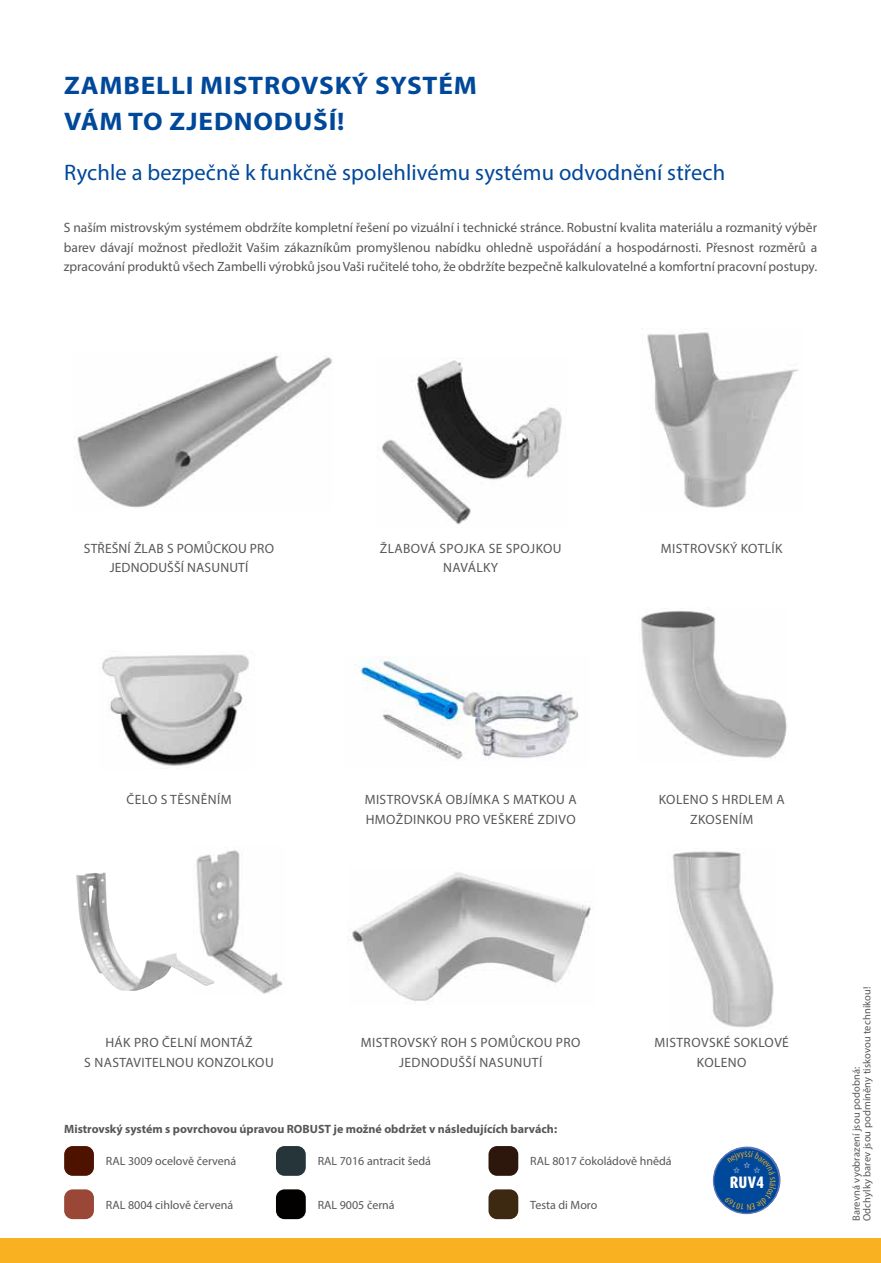
<style>
.page{position:relative;width:881px;height:1263px;background:#fff}
.page>*{position:absolute;margin:0;border:0;box-sizing:border-box;transform-origin:0 0}
.t1{font:700 25.5px/36px "Myriad Pro";letter-spacing:.03em;color:#00489a;scale:1.07 1}
.t2{font:22.5px "Myriad Pro";letter-spacing:.005em;color:#00489a}
.t3{font:800 condensed 16.65px "Dax Pro";color:#fff}
.t4{font:13.5px/19.5px "Myriad Pro";letter-spacing:.03em;color:#575756;text-align:center}
.t5{font:13.5px/19.5px "Myriad Pro";letter-spacing:.01em;color:#575756;text-align:center}
.t6{font:12px "Myriad Pro";color:#575756}
.t7{font:700 12px "Myriad Pro";color:#575756}
.t8{font:10.5px/10.5px "Myriad Pro";letter-spacing:.01em;color:#575756}
</style>
<div class="page">
<hr style="left:880px;top:0;width:1px;height:1242px;background:#00489a">
<img style="left:377px;top:358px;width:185px;height:167px">
<img style="left:647px;top:328px;width:152px;height:180px">
<img style="left:102px;top:654px;width:147px;height:112px">
<img style="left:355px;top:657px;width:224px;height:104px">
<img style="left:641px;top:611px;width:146px;height:147px">
<img style="left:196px;top:850px;width:87px;height:144px">
<img style="left:348px;top:872px;width:243px;height:130px">
<img style="left:672px;top:851px;width:102px;height:177px">
<img style="left:74px;top:353px;width:258px;height:155px">
<img style="left:76px;top:872px;width:139px;height:119px">
<hr style="left:880px;top:996px;width:1px;height:243px;background:#d7e1eb">
<div style="left:0;top:1239px;width:880px;height:24px;background:#f9b122"></div>
<div style="left:64px;top:1146px;width:30px;height:30px;background:#4e1200;border-radius:9px"></div>
<div style="left:64px;top:1189px;width:30px;height:30px;background:#9b4738;border-radius:9px"></div>
<div style="left:488px;top:1146px;width:30px;height:30px;background:#2d170d;border-radius:9px"></div>
<div style="left:488px;top:1189px;width:30px;height:30px;background:#3d2912;border-radius:9px"></div>
<div style="left:276px;top:1146px;width:29px;height:30px;background:#253539;border-radius:9px"></div>
<div style="left:276px;top:1189px;width:29px;height:30px;background:#020100;border-radius:9px"></div>
<svg style="left:713px;top:1148px;width:66px;height:65px"></svg>
<div style="left:712px;top:1147px;width:67px;height:67px;border:1px solid #5e75b8;border-radius:50%"></div>
<svg style="left:724px;top:1150px;width:52px;height:60px;background:#1154a0"></svg>
<h1 class="t1" style="left:64px;top:66px;width:387px">ZAMBELLI MISTROVSKÝ SYSTÉM<br>VÁM TO ZJEDNODUŠÍ!</h1>
<h2 class="t2" style="left:64px;top:159px;width:662px">Rychle a bezpečně k funkčně spolehlivému systému odvodnění střech</h2>
<p class="t4" style="left:64px;top:218px;width:754px;text-align:justify">S naším mistrovským systémem obdržíte kompletní řešení po vizuální i technické stránce. Robustní kvalita materiálu a rozmanitý výběr barev dávají možnost předložit Vašim zákazníkům promyšlenou nabídku ohledně uspořádání a hospodárnosti. Přesnost rozměrů a zpracování produktů všech Zambelli výrobků jsou Vaši ručitelé toho, že obdržíte bezpečně kalkulovatelné a komfortní pracovní postupy.</p>
<p class="t5" style="left:84px;top:538px;width:191px">STŘEŠNÍ ŽLAB S POMŮCKOU PRO<br>JEDNODUŠŠÍ NASUNUTÍ</p>
<p class="t4" style="left:379px;top:538px;width:183px">ŽLABOVÁ SPOJKA SE SPOJKOU<br>NAVÁLKY</p>
<p class="t4" style="left:660px;top:538px;width:123px">MISTROVSKÝ KOTLÍK</p>
<p class="t4" style="left:126px;top:790px;width:107px">ČELO S TĚSNĚNÍM</p>
<p class="t4" style="left:364px;top:790px;width:213px;text-align:left">MISTROVSKÁ OBJÍMKA S MATKOU A<br>HMOŽDINKOU PRO VEŠKERÉ ZDIVO</p>
<p class="t4" style="left:658px;top:790px;width:127px">KOLENO S HRDLEM A<br>ZKOSENÍM</p>
<p class="t4" style="left:84px;top:1033px;width:191px">HÁK PRO ČELNÍ MONTÁŽ<br>S NASTAVITELNOU KONZOLKOU</p>
<p class="t4" style="left:361px;top:1033px;width:221px">MISTROVSKÝ ROH S POMŮCKOU PRO<br>JEDNODUŠŠÍ NASUNUTÍ</p>
<p class="t7" style="left:64px;top:1121px;width:494px">Mistrovský systém s povrchovou úpravou ROBUST je možné obdržet v následujících barvách:</p>
<p class="t4" style="left:654px;top:1033px;width:136px">MISTROVSKÉ SOKLOVÉ<br>KOLENO</p>
<p class="t6" style="left:106px;top:1154px;width:132px">RAL 3009 ocelově červená</p>
<p class="t6" style="left:106px;top:1197px;width:129px">RAL 8004 cihlově červená</p>
<p class="t6" style="left:317px;top:1154px;width:115px">RAL 7016 antracit šedá</p>
<p class="t6" style="left:317px;top:1197px;width:78px">RAL 9005 černá</p>
<p class="t6" style="left:530px;top:1154px;width:143px">RAL 8017 čokoládově hnědá</p>
<p class="t6" style="left:530px;top:1197px;width:68px">Testa di Moro</p>
<p class="t3" style="left:729px;top:1171px;width:36px">RUV4</p>
<p class="t8" style="left:850px;top:1221px;width:236px;rotate:-90deg">Barevná vyobrazení jsou podobná:<br>Odchylky barev jsou podmíněny tiskovou technikou!</p>
</div>
